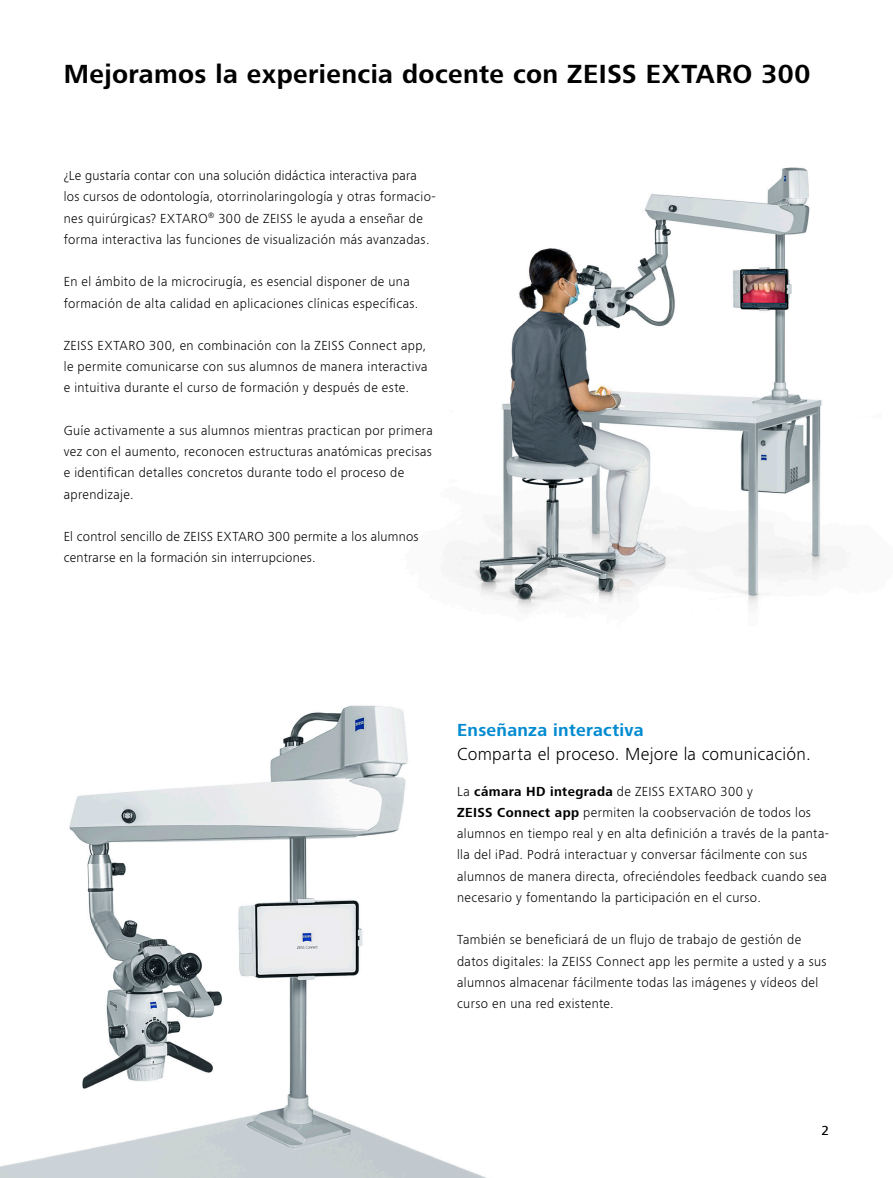
<style>
.page{position:relative;width:893px;height:1178px;background:#fff}
.page>*{position:absolute;margin:0;border:0;box-sizing:border-box;transform-origin:0 0}
.t1{font:700 27px "ZEISS Frutiger Next W1 G";letter-spacing:.015em;color:#000}
.t2{font:300 18px "ZEISS Frutiger Next W1 G";letter-spacing:.015em;color:#000}
.t3{font:700 18px "ZEISS Frutiger Next W1 G";letter-spacing:.015em;color:#008bd0}
.t4{font:300 13.5px/21.1px "ZEISS Frutiger Next W1 G";letter-spacing:.025em;color:#000}
.t5{font:500 13.5px "ZEISS Frutiger Next W1 G";color:#000}
.s1{font-weight:700}
</style>
<div class="page">
<img style="left:456px;top:167px;width:375px;height:442px">
<img style="left:0;top:705px;width:487px;height:473px">
<h1 class="t1" style="left:64px;top:55px;width:748px">Mejoramos la experiencia docente con ZEISS EXTARO 300</h1>
<p class="t4" style="left:64px;top:164px;width:373px">¿Le gustaría contar con una solución didáctica interactiva para los cursos de odontología, otorrinolaringología y otras formacio&shy;nes quirúrgicas? EXTARO<sup>®</sup> 300 de ZEISS le ayuda a enseñar de forma interactiva las funciones de visualización más avanzadas.</p>
<p class="t4" style="left:64px;top:270px;width:356px">En el ámbito de la microcirugía, es esencial disponer de una formación de alta calidad en aplicaciones clínicas específicas.</p>
<p class="t4" style="left:64px;top:334px;width:365px;text-align:justify">ZEISS EXTARO 300, en combinación con la ZEISS Connect app, le permite comunicarse con sus alumnos de manera interactiva e intuitiva durante el curso de formación y después de este.</p>
<p class="t4" style="left:64px;top:419px;width:371px">Guíe activamente a sus alumnos mientras practican por primera vez con el aumento, reconocen estructuras anatómicas precisas e identifican detalles concretos durante todo el proceso de aprendizaje.</p>
<p class="t4" style="left:64px;top:525px;width:356px">El control sencillo de ZEISS EXTARO 300 permite a los alumnos centrarse en la formación sin interrupciones.</p>
<h2 class="t3" style="left:457px;top:717px;width:188px">Enseñanza interactiva</h2>
<h2 class="t2" style="left:457px;top:741px;width:355px">Comparta el proceso. Mejore la comunicación.</h2>
<p class="t4" style="left:457px;top:780px;width:374px">La <span class="s1">cámara HD integrada</span> de ZEISS EXTARO 300 y<br><span class="s1">ZEISS Connect app</span> permiten la coobservación de todos los alumnos en tiempo real y en alta definición a través de la panta&shy;lla del iPad. Podrá interactuar y conversar fácilmente con sus alumnos de manera directa, ofreciéndoles feedback cuando sea necesario y fomentando la participación en el curso.</p>
<p class="t4" style="left:457px;top:928px;width:371px">También se beneficiará de un flujo de trabajo de gestión de datos digitales: la ZEISS Connect app les permite a usted y a sus alumnos almacenar fácilmente todas las imágenes y vídeos del curso en una red existente.</p>
<p class="t5" style="left:822px;top:1121px;width:9px">2</p>
</div>
